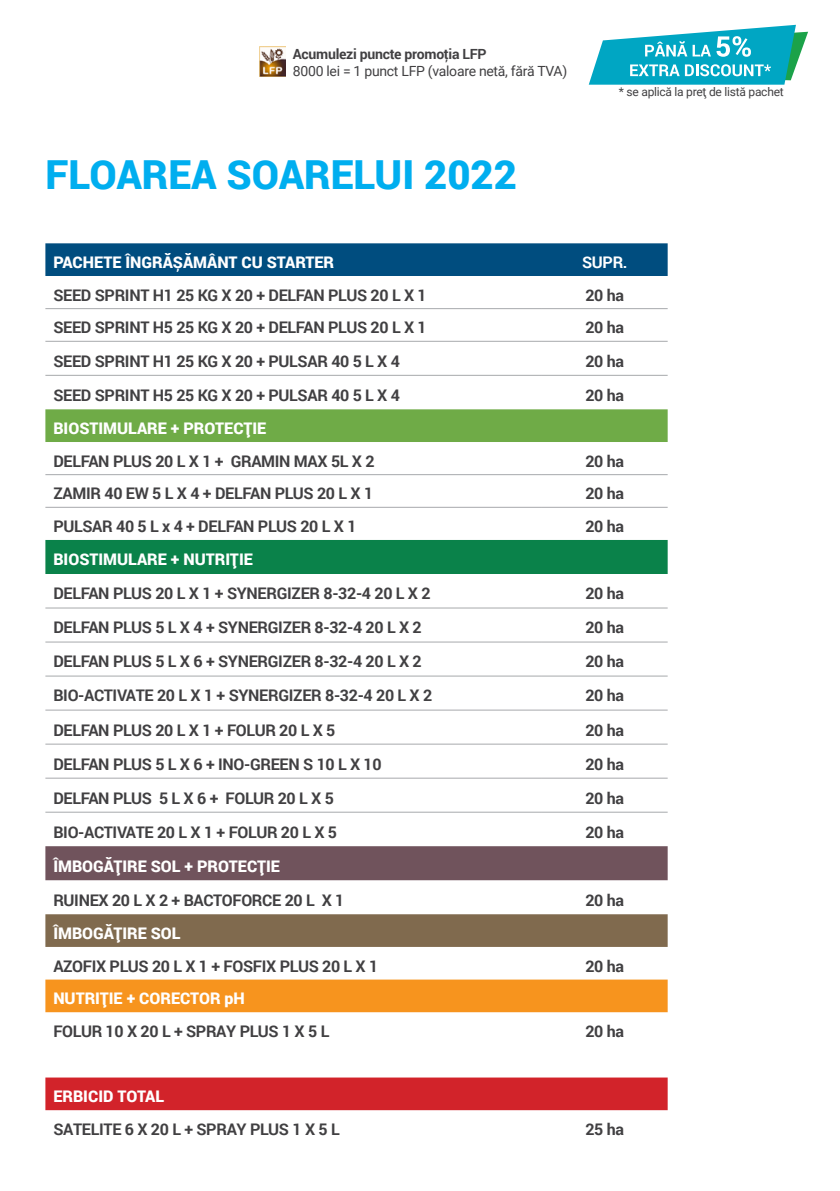
<style>
.page{position:relative;width:840px;height:1191px;background:#fff}
.page>*{position:absolute;margin:0;border:0;box-sizing:border-box;transform-origin:0 0}
.t1{font:900 40px "Roboto";color:#00aeef}
.t2{font:700 16px "Roboto";letter-spacing:-.02em;color:#414042}
.t3{font:900 16px "Roboto";color:#fff}
.t4{font:700 16px "Roboto";color:#fff}
.t5{font:14px "Roboto";letter-spacing:-.02em;color:#414042}
.t6{font:700 14px "Roboto";letter-spacing:-.02em;color:#414042}
.t7{font:12px "Roboto";letter-spacing:-.02em;color:#414042}
</style>
<div class="page">
<svg style="left:588px;top:25px;width:219px;height:60px"></svg>
<img style="left:260px;top:46px;width:25px;height:31px">
<div style="left:45px;top:243px;width:622px;height:33px;background:#004d7f"></div>
<div style="left:45px;top:409px;width:622px;height:33px;background:#6fab47"></div>
<div style="left:45px;top:540px;width:622px;height:34px;background:#0a824a"></div>
<div style="left:45px;top:846px;width:622px;height:34px;background:#70535c"></div>
<div style="left:45px;top:914px;width:622px;height:33px;background:#806a4e"></div>
<div style="left:45px;top:979px;width:622px;height:33px;background:#f7941e"></div>
<div style="left:45px;top:1077px;width:622px;height:33px;background:#d2232a"></div>
<hr style="left:45px;top:308px;width:496px;height:1px;background:#a7a9ac">
<hr style="left:541px;top:308px;width:126px;height:1px;background:#a7a9ac">
<hr style="left:45px;top:341px;width:496px;height:1px;background:#a7a9ac">
<hr style="left:541px;top:341px;width:126px;height:1px;background:#a7a9ac">
<hr style="left:45px;top:375px;width:496px;height:1px;background:#a7a9ac">
<hr style="left:541px;top:375px;width:126px;height:1px;background:#a7a9ac">
<hr style="left:45px;top:474px;width:496px;height:1px;background:#a7a9ac">
<hr style="left:541px;top:474px;width:126px;height:1px;background:#a7a9ac">
<hr style="left:45px;top:507px;width:496px;height:1px;background:#a7a9ac">
<hr style="left:541px;top:507px;width:126px;height:1px;background:#a7a9ac">
<hr style="left:45px;top:607px;width:496px;height:1px;background:#a7a9ac">
<hr style="left:541px;top:607px;width:126px;height:1px;background:#a7a9ac">
<hr style="left:45px;top:641px;width:496px;height:1px;background:#a7a9ac">
<hr style="left:541px;top:641px;width:126px;height:1px;background:#a7a9ac">
<hr style="left:45px;top:675px;width:496px;height:1px;background:#a7a9ac">
<hr style="left:541px;top:675px;width:126px;height:1px;background:#a7a9ac">
<hr style="left:45px;top:710px;width:496px;height:1px;background:#a7a9ac">
<hr style="left:541px;top:710px;width:126px;height:1px;background:#a7a9ac">
<hr style="left:45px;top:744px;width:496px;height:1px;background:#a7a9ac">
<hr style="left:541px;top:744px;width:126px;height:1px;background:#a7a9ac">
<hr style="left:45px;top:778px;width:496px;height:1px;background:#a7a9ac">
<hr style="left:541px;top:778px;width:126px;height:1px;background:#a7a9ac">
<hr style="left:45px;top:812px;width:496px;height:1px;background:#a7a9ac">
<hr style="left:541px;top:812px;width:126px;height:1px;background:#a7a9ac">
<p class="t6" style="left:293px;top:44px;width:195px">Acumulezi puncte promoţia LFP</p>
<p class="t5" style="left:293px;top:61px;width:276px">8000 lei = 1 punct LFP (valoare netă, fără TVA)</p>
<h1 class="t1" style="left:45px;top:146px;width:473px">FLOAREA SOARELUI 2022</h1>
<p class="t7" style="left:618px;top:84px;width:166px">* se aplică la preţ de listă pachet</p>
<p class="t3" style="left:53px;top:251px;width:282px">PACHETE ÎNGRĂȘĂMÂNT CU STARTER</p>
<p class="t4" style="left:581px;top:251px;width:47px">SUPR.</p>
<p class="t2" style="left:53px;top:284px;width:61px">SEED SPRIN</p>
<p class="t2" style="left:140px;top:284px;width:288px">T H1 25 KG X 20 + DELFAN PLUS 20 L X 1</p>
<p class="t2" style="left:585px;top:284px;width:40px">20 ha</p>
<p class="t2" style="left:53px;top:316px;width:61px">SEED SPRIN</p>
<p class="t2" style="left:140px;top:316px;width:288px">T H5 25 KG X 20 + DELFAN PLUS 20 L X 1</p>
<p class="t2" style="left:585px;top:316px;width:40px">20 ha</p>
<p class="t2" style="left:53px;top:350px;width:61px">SEED SPRIN</p>
<p class="t2" style="left:140px;top:350px;width:261px">T H1 25 KG X 20 + PULSAR 40 5 L X 4</p>
<p class="t2" style="left:585px;top:350px;width:40px">20 ha</p>
<p class="t2" style="left:53px;top:384px;width:61px">SEED SPRIN</p>
<p class="t2" style="left:140px;top:384px;width:261px">T H5 25 KG X 20 + PULSAR 40 5 L X 4</p>
<p class="t2" style="left:585px;top:384px;width:40px">20 ha</p>
<p class="t3" style="left:53px;top:417px;width:214px">BIOSTIMULARE + PROTECȚIE</p>
<p class="t2" style="left:53px;top:450px;width:198px">DELFAN PLUS 20 L X 1 + GRAMIN</p>
<p class="t2" style="left:294px;top:450px;width:82px">MAX 5L X 2</p>
<p class="t2" style="left:585px;top:450px;width:40px">20 ha</p>
<p class="t2" style="left:53px;top:482px;width:20px">ZAMIR</p>
<p class="t2" style="left:104px;top:482px;width:270px">40 EW 5 L X 4 + DELFAN PLUS 20 L X 1</p>
<p class="t2" style="left:585px;top:482px;width:40px">20 ha</p>
<p class="t2" style="left:53px;top:515px;width:304px">PULSAR 40 5 L x 4 + DELFAN PLUS 20 L X 1</p>
<p class="t2" style="left:585px;top:515px;width:40px">20 ha</p>
<p class="t3" style="left:53px;top:548px;width:201px">BIOSTIMULARE + NUTRIȚIE</p>
<p class="t2" style="left:53px;top:582px;width:378px">DELFAN PLUS 20 L X 1 + SYNERGIZER 8-32-4 20 L X 2</p>
<p class="t2" style="left:585px;top:582px;width:40px">20 ha</p>
<p class="t2" style="left:53px;top:616px;width:370px">DELFAN PLUS 5 L X 4 + SYNERGIZER 8-32-4 20 L X 2</p>
<p class="t2" style="left:585px;top:616px;width:40px">20 ha</p>
<p class="t2" style="left:53px;top:650px;width:370px">DELFAN PLUS 5 L X 6 + SYNERGIZER 8-32-4 20 L X 2</p>
<p class="t2" style="left:585px;top:650px;width:40px">20 ha</p>
<p class="t2" style="left:53px;top:684px;width:380px">BIO-ACTIVATE 20 L X 1 + SYNERGIZER 8-32-4 20 L X 2</p>
<p class="t2" style="left:585px;top:684px;width:40px">20 ha</p>
<p class="t2" style="left:53px;top:718px;width:283px">DELFAN PLUS 20 L X 1 + FOLUR 20 L X 5</p>
<p class="t2" style="left:585px;top:718px;width:40px">20 ha</p>
<p class="t2" style="left:53px;top:752px;width:330px">DELFAN PLUS 5 L X 6 + INO-GREEN S 10 L X 10</p>
<p class="t2" style="left:585px;top:752px;width:40px">20 ha</p>
<p class="t2" style="left:53px;top:786px;width:282px">DELFAN PLUS 5 L X 6 + FOLUR 20 L X 5</p>
<p class="t2" style="left:585px;top:786px;width:40px">20 ha</p>
<p class="t2" style="left:53px;top:820px;width:285px">BIO-ACTIVATE 20 L X 1 + FOLUR 20 L X 5</p>
<p class="t2" style="left:585px;top:820px;width:40px">20 ha</p>
<p class="t3" style="left:53px;top:854px;width:228px">ÎMBOGĂȚIRE SOL + PROTECȚIE</p>
<p class="t2" style="left:53px;top:888px;width:292px">RUIN EX 20 L X 2 + BACTOFORCE 20 L X 1</p>
<p class="t2" style="left:585px;top:888px;width:40px">20 ha</p>
<p class="t3" style="left:53px;top:922px;width:129px">ÎMBOGĂȚIRE SOL</p>
<p class="t2" style="left:53px;top:954px;width:326px">AZOFIX PLUS 20 L X 1 + FOSFIX PLUS 20 L X 1</p>
<p class="t2" style="left:585px;top:954px;width:40px">20 ha</p>
<p class="t3" style="left:53px;top:987px;width:193px">NUTRIȚIE + CORECTOR pH</p>
<p class="t2" style="left:53px;top:1020px;width:154px">FOLUR 10 X 20 L + SPRA</p>
<p class="t2" style="left:226px;top:1020px;width:105px">Y PLUS 1 X 5 L</p>
<p class="t2" style="left:585px;top:1020px;width:40px">20 ha</p>
<p class="t3" style="left:53px;top:1085px;width:112px">ERBICID TOTAL</p>
<p class="t2" style="left:53px;top:1118px;width:164px">SATELITE 6 X 20 L + SPRA</p>
<p class="t2" style="left:236px;top:1118px;width:105px">Y PLUS 1 X 5 L</p>
<p class="t2" style="left:585px;top:1118px;width:40px">25 ha</p>
</div>
